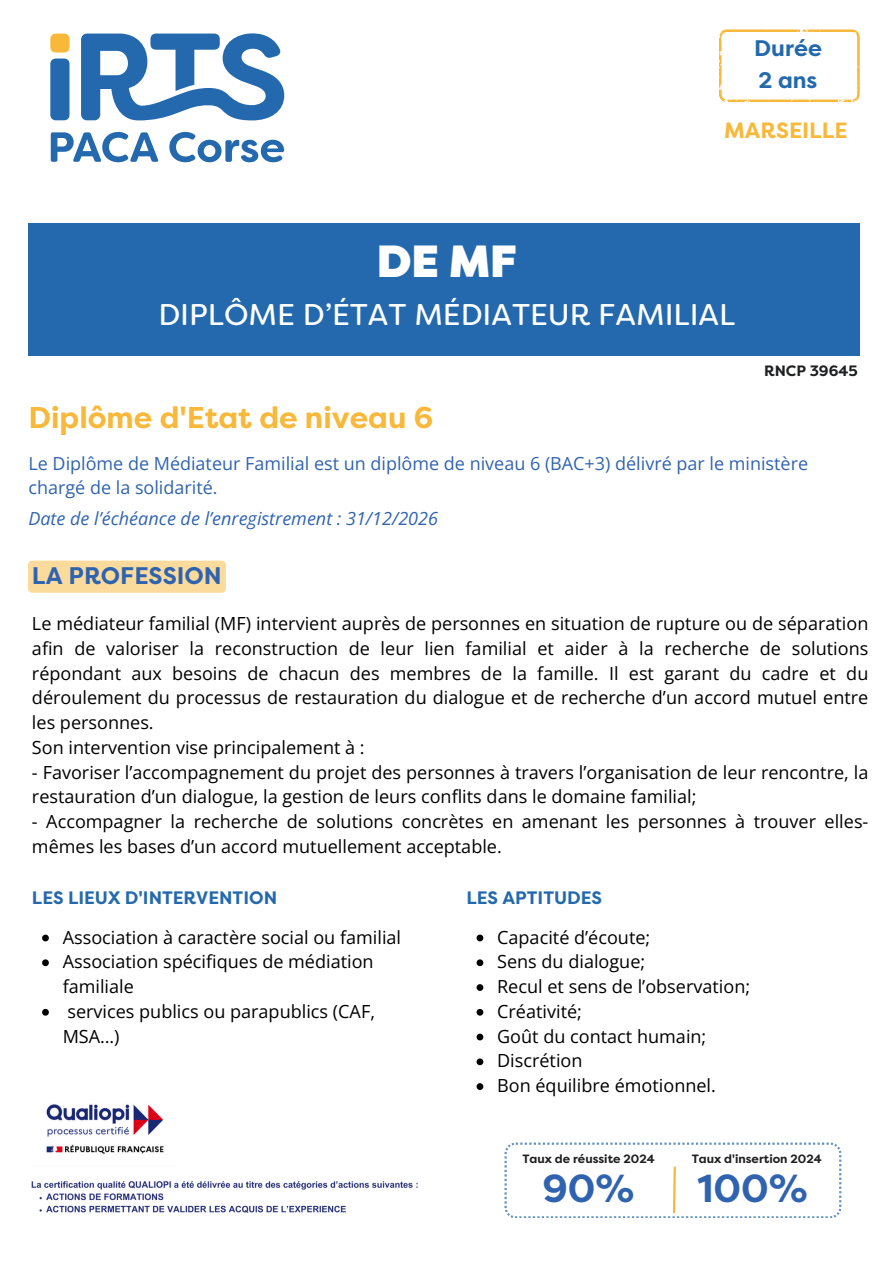
<style>
.page{position:relative;width:894px;height:1264px;background:#fff}
.page>*{position:absolute;margin:0;border:0;box-sizing:border-box;transform-origin:0 0}
.t1{font:900 45px "Filson Pro";color:#fff}
.t2{font:700 39px "Filson Pro";color:#3063af}
.t3{font:30px "Filson Soft W03";color:#fff}
.t4{font:700 30px "Filson Pro";color:#f8b83a}
.t5{font:700 24px "Filson Pro";color:#3063af}
.t6{font:700 22.5px/31.5px "Filson Pro";color:#2469ad}
.t7{font:700 22.05px "Filson Pro";color:#f8b83a}
.t8{font:18px/24.8px "Open Sans";color:#000}
.t9{font:18px/24.8px "Open Sans";color:#3063af}
.t10{font:italic 18px "Open Sans";color:#3063af}
.t11{font:700 18px "Filson Pro";color:#2469ad}
.t12{font:700 15px "Filson Pro";color:#1e1f20}
.t13{font:700 12px "Filson Pro";color:#1e1f20}
</style>
<div class="page">
<svg style="left:50px;top:33px;width:234px;height:129px"></svg>
<div style="left:50px;top:34px;width:19px;height:19px;background:#f8b83a;border-radius:6px"></div>
<img style="left:32px;top:1104px;width:386px;height:109px">
<div style="left:29px;top:223px;width:830px;height:133px;background:#2469ad"></div>
<svg style="left:504px;top:1142px;width:336px;height:75px"></svg>
<svg style="left:719px;top:29px;width:122px;height:73px"></svg>
<svg style="left:476px;top:934px;width:7px;height:7px"></svg>
<svg style="left:476px;top:959px;width:7px;height:7px"></svg>
<svg style="left:476px;top:984px;width:7px;height:6px"></svg>
<svg style="left:476px;top:1008px;width:7px;height:7px"></svg>
<svg style="left:476px;top:1033px;width:7px;height:7px"></svg>
<svg style="left:476px;top:1058px;width:7px;height:7px"></svg>
<svg style="left:476px;top:1083px;width:7px;height:6px"></svg>
<svg style="left:42px;top:934px;width:7px;height:7px"></svg>
<svg style="left:42px;top:959px;width:7px;height:7px"></svg>
<svg style="left:42px;top:1008px;width:7px;height:7px"></svg>
<div style="left:28px;top:560px;width:198px;height:33px;background:#fbdb9c;border-radius:4px"></div>
<p class="t6" style="left:754px;top:33px;width:69px">Durée<br>2 ans</p>
<p class="t7" style="left:724px;top:118px;width:125px">MARSEILLE</p>
<p class="t1" style="left:377px;top:235px;width:141px">DE MF</p>
<p class="t3" style="left:158px;top:295px;width:578px">DIPLÔME D’ÉTAT MÉDIATEUR FAMILIAL</p>
<p class="t4" style="left:28px;top:401px;width:406px">Diplôme d'Etat de niveau 6</p>
<p class="t12" style="left:764px;top:362px;width:95px">RNCP 39645</p>
<p class="t9" style="left:28px;top:450px;width:781px">Le Diplôme de Médiateur Familial est un diplôme de niveau 6 (BAC+3) délivré par le ministère chargé de la solidarité.</p>
<h6 class="t10" style="left:28px;top:505px;width:411px">Date de l’échéance de l’enregistrement : 31/12/2026</h6>
<p class="t5" style="left:32px;top:562px;width:191px">LA PROFESSION</p>
<h4 class="t8" style="left:32px;top:610px;width:837px;text-align:justify">Le médiateur familial (MF) intervient auprès de personnes en situation de rupture ou de séparation afin de valoriser la reconstruction de leur lien familial et aider à la recherche de solutions répondant aux besoins de chacun des membres de la famille. Il est garant du cadre et du déroulement du processus de restauration du dialogue et de recherche d’un accord mutuel entre les personnes.</h4>
<p class="t8" style="left:32px;top:734px;width:334px">Son intervention vise principalement à :</p>
<p class="t8" style="left:32px;top:759px;width:837px">- Favoriser l’accompagnement du projet des personnes à travers l’organisation de leur rencontre, la restauration d’un dialogue, la gestion de leurs conflits dans le domaine familial;</p>
<h5 class="t8" style="left:32px;top:808px;width:837px">- Accompagner la recherche de solutions concrètes en amenant les personnes à trouver elles&shy;mêmes les bases d’un accord mutuellement acceptable.</h5>
<p class="t11" style="left:32px;top:888px;width:246px">LES LIEUX D'INTERVENTION</p>
<p class="t11" style="left:466px;top:888px;width:137px">LES APTITUDES</p>
<p class="t8" style="left:497px;top:924px;width:155px">Capacité d’écoute;</p>
<p class="t8" style="left:497px;top:949px;width:149px">Sens du dialogue;</p>
<p class="t8" style="left:497px;top:973px;width:254px">Recul et sens de l’observation;</p>
<p class="t8" style="left:497px;top:998px;width:86px">Créativité;</p>
<p class="t8" style="left:497px;top:1023px;width:211px">Goût du contact humain;</p>
<p class="t8" style="left:497px;top:1048px;width:87px">Discrétion</p>
<p class="t8" style="left:497px;top:1072px;width:220px">Bon équilibre émotionnel.</p>
<p class="t8" style="left:63px;top:924px;width:340px">Association à caractère social ou familial</p>
<p class="t8" style="left:63px;top:949px;width:312px">Association spécifiques de médiation familiale</p>
<p class="t8" style="left:63px;top:998px;width:314px">services publics ou parapublics (CAF,<br>MSA…)</p>
<h1 class="t13" style="left:522px;top:1151px;width:134px">Taux de réussite 2024</h1>
<h5 class="t2" style="left:542px;top:1165px;width:93px">90%</h5>
<p class="t13" style="left:691px;top:1151px;width:131px">Taux d'insertion 2024</p>
<h3 class="t2" style="left:697px;top:1165px;width:112px">100%</h3>
</div>
